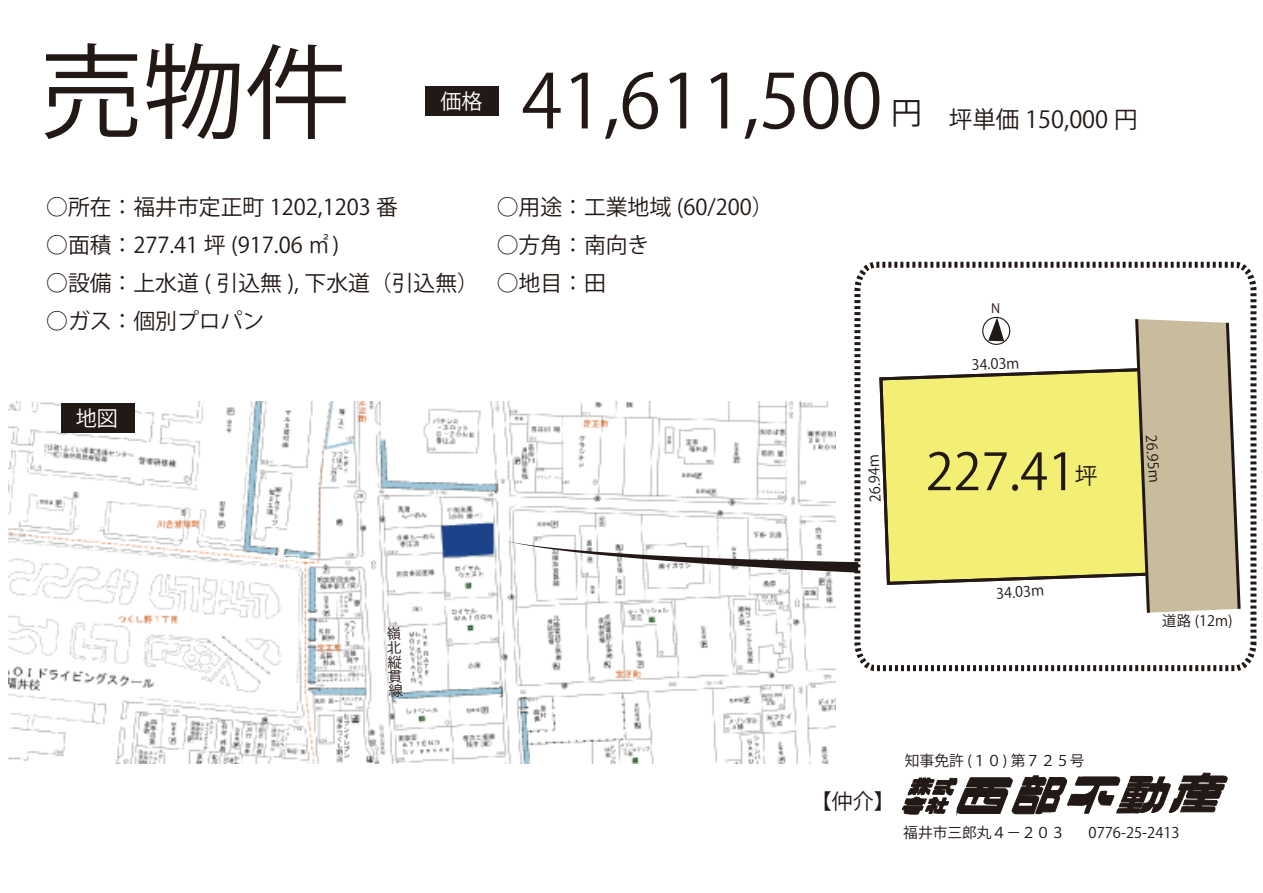
<style>
.page{position:relative;width:1263px;height:893px;background:#fff}
.page>*{position:absolute;margin:0;border:0;box-sizing:border-box;transform-origin:0 0}
.t1{font:102.9px "Koz Go Pr 6 N";color:#221815}
.t2{font:74.4px "Koz Go Pr 6 N";color:#221815}
.t3{font:50.55px "Koz Go Pr 6 N";color:#221815}
.t4{font:23.55px "Koz Go Pr 6 N";color:#221815}
.t5{font:22.65px "Koz Go Pr 6 N";color:#221815}
.t6{font:21.75px "Koz Go Pr 6 N";color:#221815}
.t7{font:21px "Koz Go Pr 6 N";color:#fff}
.t8{font:21px "Koz Go Pr 6 N";color:#221815}
.t9{font:18px "Koz Go Pr 6 N";color:#fff}
.t10{font:14.7px "Koz Go Pr 6 N";color:#221815}
.t11{font:14.4px "Koz Go Pr 6 N";color:#221815}
.t12{font:14.25px/14.2px "Koz Go Pr 6 N";color:#221815;text-align:justify}
.t13{font:12.75px "Koz Go Pr 6 N";color:#221815}
</style>
<div class="page">
<img style="left:9px;top:402px;width:827px;height:361px">
<svg style="left:902px;top:773px;width:325px;height:41px"></svg>
<div style="left:425px;top:86px;width:74px;height:30px;background:#221815"></div>
<div style="left:61px;top:403px;width:73px;height:30px;background:#221815"></div>
<svg style="left:505px;top:541px;width:346px;height:32px"></svg>
<svg style="left:851px;top:261px;width:406px;height:411px"></svg>
<svg style="left:988px;top:317px;width:16px;height:24px"></svg>
<div style="left:982px;top:317px;width:28px;height:28px;border:1px solid #221815;border-radius:50%"></div>
<svg style="left:878px;top:367px;width:255px;height:219px;background:#ebe779"></svg>
<svg style="left:1133px;top:316px;width:109px;height:300px;background:#c8bd9e"></svg>
<h1 class="t1" style="left:40px;top:34px;width:310px">売物件</h1>
<p class="t7" style="left:441px;top:89px;width:43px">価格</p>
<h2 class="t2" style="left:521px;top:59px;width:363px">41,611,500</h2>
<p class="t4" style="left:891px;top:107px;width:248px"><sup>円</sup> 坪単価 150,000 円</p>
<p class="t6" style="left:46px;top:194px;width:353px">○所在：福井市定正町 1202,1203 番</p>
<p class="t6" style="left:46px;top:233px;width:294px">○面積：277.41 坪 (917.06 ㎡)</p>
<p class="t6" style="left:46px;top:271px;width:434px">○設備：上水道 ( 引込無 ), 下水道（引込無）</p>
<p class="t6" style="left:46px;top:309px;width:220px">○ガス：個別プロパン</p>
<p class="t7" style="left:76px;top:407px;width:43px">地図</p>
<p class="t6" style="left:497px;top:194px;width:278px">○用途：工業地域 (60/200）</p>
<p class="t6" style="left:497px;top:233px;width:154px">○方角：南向き</p>
<p class="t6" style="left:497px;top:271px;width:111px">○地目：田</p>
<p class="t9" style="left:247px;top:552px;width:55px">保育園</p>
<p class="t12" style="left:386px;top:627px;width:9px;rotate:-2deg">嶺北縦貫線</p>
<p class="t11" style="left:867px;top:503px;width:49px;rotate:-93deg">26.94m</p>
<p class="t13" style="left:991px;top:301px;width:11px">N</p>
<p class="t11" style="left:971px;top:356px;width:49px;rotate:-2deg">34.03m</p>
<h3 class="t3" style="left:926px;top:443px;width:152px">227.41</h3>
<p class="t5" style="left:1075px;top:463px;width:24px">坪</p>
<p class="t11" style="left:996px;top:585px;width:49px;rotate:-3deg">34.03m</p>
<p class="t11" style="left:1159px;top:434px;width:49px;rotate:86deg">26.95m</p>
<p class="t11" style="left:1162px;top:613px;width:72px">道路 (12m)</p>
<p class="t8" style="left:811px;top:790px;width:85px">【仲介】</p>
<p class="t10" style="left:905px;top:753px;width:181px">知事免許 (１０) 第７２５号</p>
<p class="t10" style="left:903px;top:824px;width:163px">福井市三郎丸４－２０３</p>
<p class="t10" style="left:1088px;top:824px;width:93px">0776-25-2413</p>
</div>
